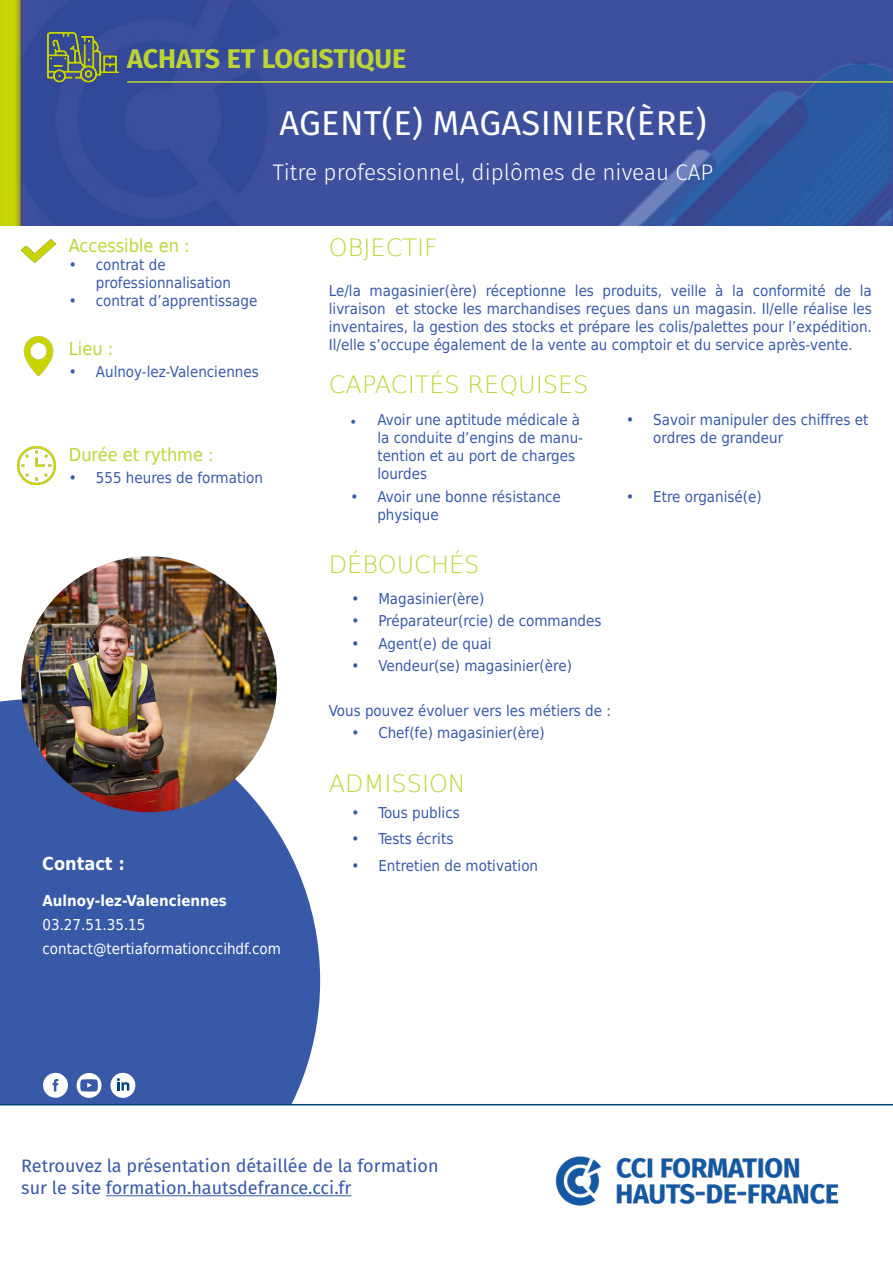
<style>
.page{position:relative;width:893px;height:1263px;background:#fff}
.page>*{position:absolute;margin:0;border:0;box-sizing:border-box;transform-origin:0 0}
.t1{font:34.5px "Fira Sans";letter-spacing:.01em;color:#fff}
.t2{font:700 27px "Fira Sans";color:#bed435}
.Texte_courant{font:200 24px "DejaVu Sans";color:#bed435}
.Titres{font:200 24px "DejaVu Sans";color:#bed435}
.t3{font:300 22.5px "Fira Sans";color:#fff}
.t4{font:18px "Fira Sans";color:#3759a7}
.t5{font:18px "DejaVu Sans Condensed";color:#bed435}
.t6{font:700 18px "DejaVu Sans Condensed";color:#fff}
.Texte_courant-2{font:15px/18px "DejaVu Sans Condensed";color:#3759a7}
.t7{font:15px "DejaVu Sans Condensed";color:#fff}
.t8{font:700 15px "DejaVu Sans Condensed";color:#fff}
.s1{font-family:"Minion Pro"}
</style>
<div class="page">
<svg style="left:0;top:699px;width:320px;height:405px;background:#4b6ab0"></svg>
<svg style="left:43px;top:1073px;width:25px;height:25px"></svg>
<svg style="left:77px;top:1073px;width:25px;height:25px"></svg>
<img style="left:21px;top:556px;width:256px;height:256px;border-radius:128px">
<div style="left:110px;top:1073px;width:25px;height:25px;background:#fff;border-radius:50%"></div>
<svg style="left:117px;top:1078px;width:12px;height:12px"></svg>
<img style="left:21px;top:239px;width:35px;height:24px">
<hr style="left:0;top:1104px;width:893px;height:1px;background:#00447b">
<img style="left:0;top:0;width:893px;height:225px">
<img style="left:23px;top:337px;width:31px;height:38px">
<img style="left:18px;top:447px;width:38px;height:38px">
<img style="left:555px;top:1156px;width:284px;height:50px">
<img style="left:48px;top:21px;width:71px;height:71px">
<hr style="left:127px;top:81px;width:766px;height:2px;background:#bed435">
<hr style="left:106px;top:1195px;width:245px;height:1px;background:#3759a7">
<p class="t2" style="left:127px;top:36px;width:281px">ACHATS ET LOGISTIQUE</p>
<p class="t1" style="left:279px;top:97px;width:429px">AGENT(E) MAGASINIER(ÈRE)</p>
<p class="t3" style="left:273px;top:156px;width:442px">Titre professionnel, diplômes de niveau CAP</p>
<p class="t5" style="left:69px;top:231px;width:122px">Accessible en :</p>
<p class="Texte_courant-2" style="left:96px;top:255px;width:137px;text-indent:-27px">• contrat de professionnalisation</p>
<p class="Texte_courant-2" style="left:69px;top:291px;width:190px">• contrat d’apprentissage</p>
<p class="t5" style="left:69px;top:334px;width:46px">Lieu :</p>
<p class="Texte_courant-2" style="left:69px;top:362px;width:191px">• Aulnoy-lez-Valenciennes</p>
<p class="t5" style="left:69px;top:440px;width:146px">Durée et rythme :</p>
<p class="Texte_courant-2" style="left:69px;top:468px;width:195px">• 555 heures de formation</p>
<p class="t6" style="left:42px;top:848px;width:84px">Contact :</p>
<p class="t8" style="left:43px;top:889px;width:186px">Aulnoy-lez-Valenciennes</p>
<p class="t7" style="left:43px;top:913px;width:104px">03.27.51.35.15</p>
<p class="t7" style="left:43px;top:937px;width:240px">contact@tertiaformationccihdf.com</p>
<p class="Titres" style="left:329px;top:230px;width:111px">OBJECTIF</p>
<p class="Texte_courant-2" style="left:329px;top:282px;width:545px;text-align:justify">Le/la magasinier(ère) réceptionne les produits, veille à la conformité de la livraison et stocke les marchandises reçues dans un magasin. Il/elle réalise les inventaires, la gestion des stocks et prépare les colis/palettes pour l’expédition.<br>Il/elle s’occupe également de la vente au comptoir et du service après-vente.</p>
<p class="Texte_courant" style="left:329px;top:366px;width:261px">CAPACITÉS REQUISES</p>
<p class="Texte_courant-2" style="left:377px;top:410px;width:207px;text-indent:-27px"><span class="s1">•</span> Avoir une aptitude médicale à la conduite d’engins de manu&shy;tention et au port de charges lourdes</p>
<p class="Texte_courant-2" style="left:653px;top:410px;width:217px;text-indent:-27px">• Savoir manipuler des chiffres et ordres de grandeur</p>
<p class="Texte_courant-2" style="left:377px;top:487px;width:185px;text-indent:-27px">• Avoir une bonne résistance physique</p>
<p class="Texte_courant-2" style="left:626px;top:487px;width:137px">• Etre organisé(e)</p>
<p class="Texte_courant" style="left:329px;top:547px;width:152px">DÉBOUCHÉS</p>
<p class="Texte_courant-2" style="left:351px;top:590px;width:135px">• Magasinier(ère)</p>
<p class="Texte_courant-2" style="left:351px;top:612px;width:252px">• Préparateur(rcie) de commandes</p>
<p class="Texte_courant-2" style="left:351px;top:634px;width:142px">• Agent(e) de quai</p>
<p class="Texte_courant-2" style="left:351px;top:656px;width:222px">• Vendeur(se) magasinier(ère)</p>
<p class="Texte_courant-2" style="left:329px;top:701px;width:284px">Vous pouvez évoluer vers les métiers de :</p>
<p class="Texte_courant-2" style="left:351px;top:723px;width:195px">• Chef(fe) magasinier(ère)</p>
<p class="Texte_courant" style="left:329px;top:765px;width:139px">ADMISSION</p>
<p class="Texte_courant-2" style="left:351px;top:803px;width:110px">• Tous publics</p>
<p class="Texte_courant-2" style="left:351px;top:830px;width:104px">• Tests écrits</p>
<p class="Texte_courant-2" style="left:351px;top:856px;width:188px">• Entretien de motivation</p>
<p class="t4" style="left:21px;top:1152px;width:419px">Retrouvez la présentation détaillée de la formation</p>
<p class="t4" style="left:21px;top:1174px;width:332px">sur le site formation.hautsdefrance.cci.fr</p>
</div>
